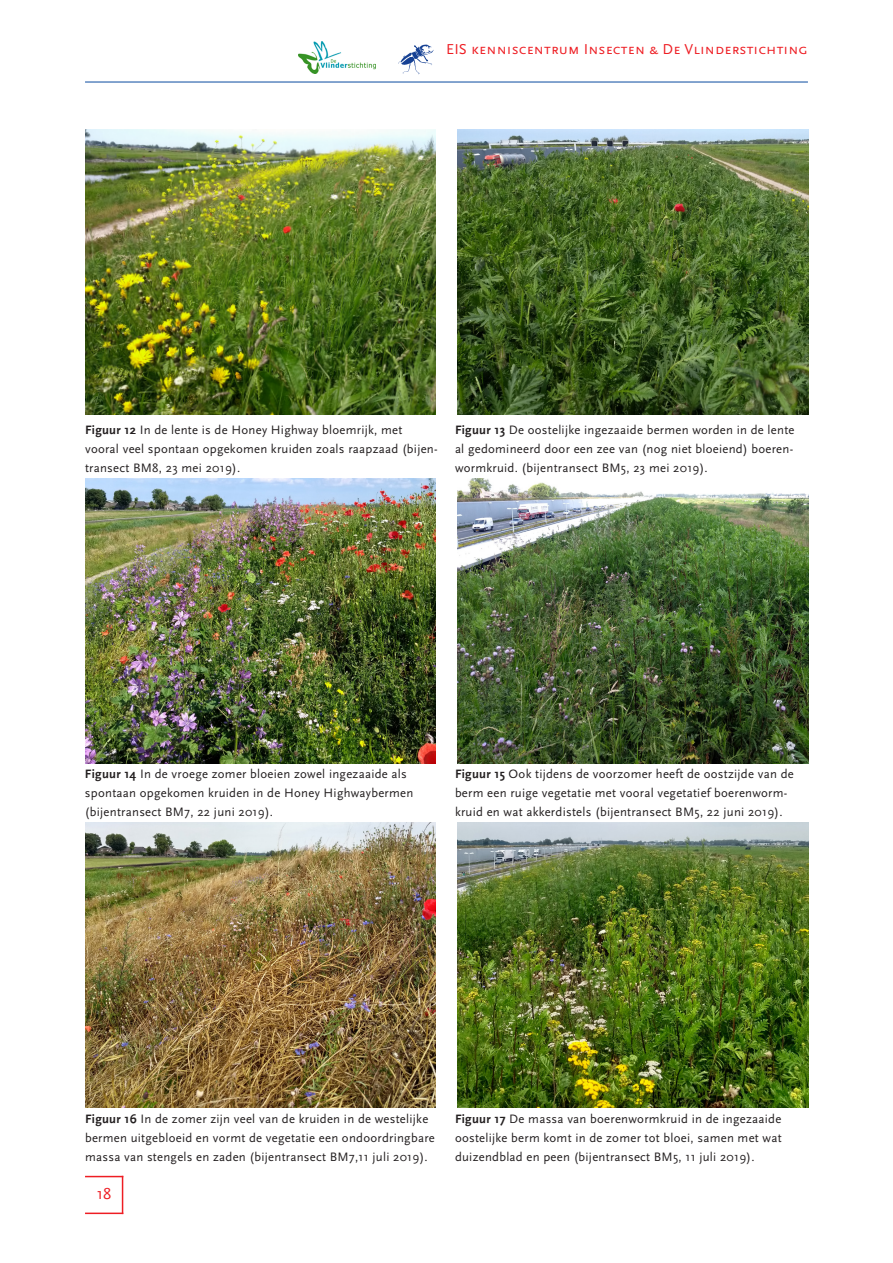
<style>
.page{position:relative;width:893px;height:1263px;background:#fff}
.page>*{position:absolute;margin:0;border:0;box-sizing:border-box;transform-origin:0 0}
.t1{font:16.5px "Scala Sans";color:#ee1d23}
.t2{font:15px "Scala Sans Caps";letter-spacing:.01em;color:#ee1d23}
.brood{font:12.75px/19.2px "Scala Sans";letter-spacing:.02em;color:#231f20}
.s1{font-weight:700}
</style>
<div class="page">
<svg style="left:398px;top:44px;width:36px;height:30px"></svg>
<hr style="left:85px;top:1176px;width:38px;height:1px;background:#ee1d23">
<hr style="left:85px;top:1212px;width:38px;height:2px;background:#ee1d23">
<hr style="left:122px;top:1176px;width:1px;height:38px;background:#ee1d23">
<img style="left:299px;top:41px;width:76px;height:32px">
<hr style="left:85px;top:82px;width:723px;height:1px;background:#0d4da1">
<img style="left:458px;top:478px;width:350px;height:285px">
<img style="left:458px;top:130px;width:350px;height:285px">
<img style="left:85px;top:478px;width:351px;height:285px">
<img style="left:85px;top:130px;width:351px;height:285px">
<img style="left:458px;top:823px;width:350px;height:285px">
<img style="left:85px;top:823px;width:351px;height:285px">
<p class="t2" style="left:446px;top:41px;width:363px">EIS kenniscentrum Insecten &amp; De Vlinderstichting</p>
<p class="brood" style="left:85px;top:420px;width:354px"><span class="s1">Figuur 12</span> In de lente is de Honey Highway bloemrijk, met vooral veel spontaan opgekomen kruiden zoals raapzaad (bijen&shy;transect BM8, 23 mei 2019).</p>
<p class="brood" style="left:455px;top:420px;width:341px;text-align:justify"><span class="s1">Figuur 13</span> De oostelijke ingezaaide bermen worden in de lente al gedomineerd door een zee van (nog niet bloeiend) boeren&shy;wormkruid. (bijentransect BM5, 23 mei 2019).</p>
<p class="brood" style="left:85px;top:765px;width:330px"><span class="s1">Figuur 14</span> In de vroege zomer bloeien zowel ingezaaide als spontaan opgekomen kruiden in de Honey Highwaybermen (bijentransect BM7, 22 juni 2019).</p>
<p class="brood" style="left:455px;top:765px;width:340px"><span class="s1">Figuur 15</span> Ook tijdens de voorzomer heeft de oostzijde van de berm een ruige vegetatie met vooral vegetatief boerenworm&shy;kruid en wat akkerdistels (bijentransect BM5, 22 juni 2019).</p>
<p class="brood" style="left:85px;top:1109px;width:351px"><span class="s1">Figuur 16</span> In de zomer zijn veel van de kruiden in de westelijke bermen uitgebloeid en vormt de vegetatie een ondoordringbare massa van stengels en zaden (bijentransect BM7,11 juli 2019).</p>
<p class="t1" style="left:97px;top:1185px;width:16px">18</p>
<p class="brood" style="left:455px;top:1109px;width:328px;text-align:justify"><span class="s1">Figuur 17</span> De massa van boerenwormkruid in de ingezaaide oostelijke berm komt in de zomer tot bloei, samen met wat duizendblad en peen (bijentransect BM5, 11 juli 2019).</p>
</div>
